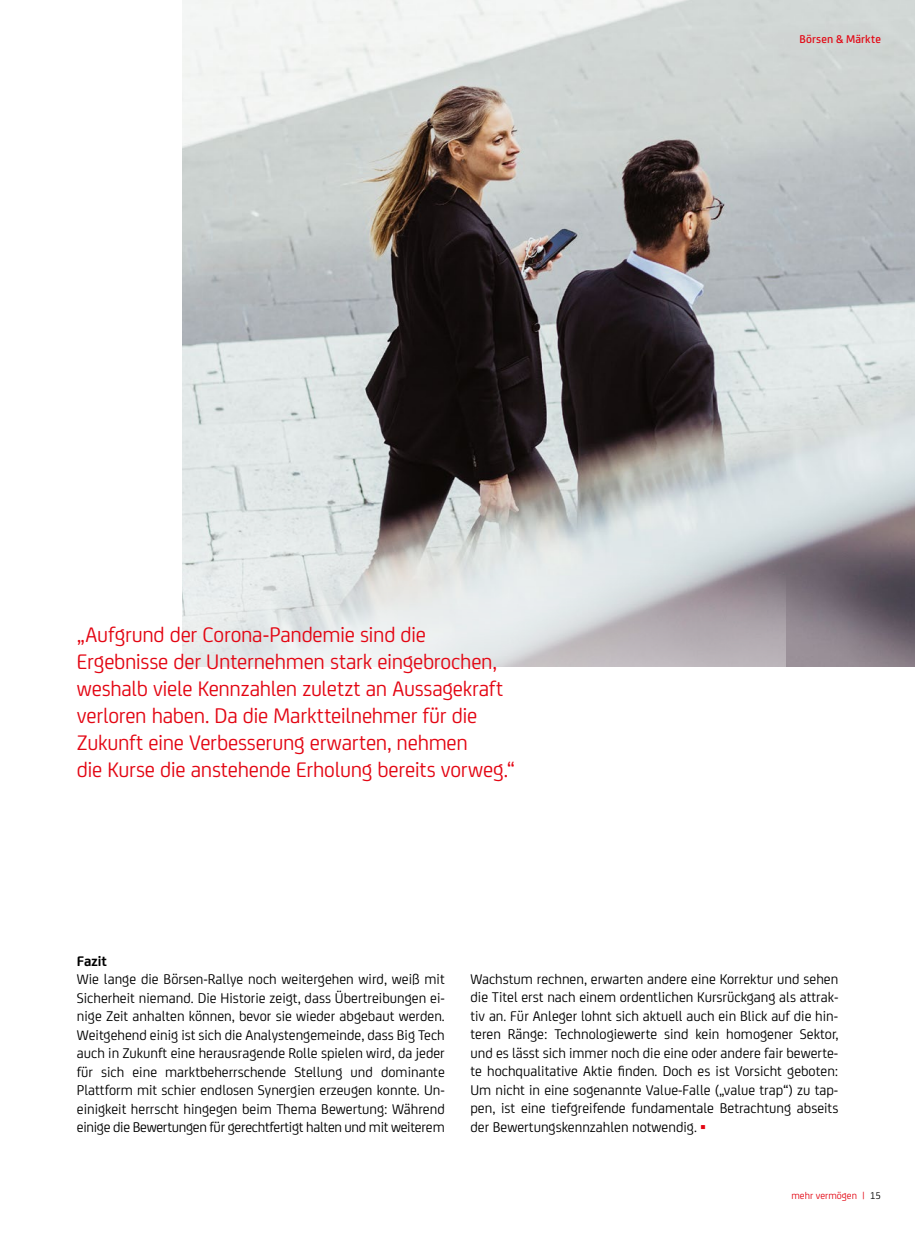
<style>
.page{position:relative;width:915px;height:1234px;background:#fff}
.page>*{position:absolute;margin:0;border:0;box-sizing:border-box;transform-origin:0 0}
.t1{font:22.5px/27px "Uni Credit";letter-spacing:-.015em;color:#e30613}
.t2{font:15px/18.5px "Uni Credit";color:#000;text-align:justify}
.t3{font:700 15px "Uni Credit";color:#000}
.t4{font:500 12px "Uni Credit";letter-spacing:.015em;color:#e30613}
.t5{font:10.5px "Uni Credit";color:#e30613}
.s1{font-family:"Arial";font-weight:700;color:#e30613}
.s2{color:#000}
</style>
<div class="page">
<img style="left:182px;top:0;width:732px;height:666px">
<svg style="left:182px;top:478px;width:603px;height:189px;background:#cfd1d2"></svg>
<p class="t1" style="left:77px;top:620px;width:440px">„Aufgrund der Corona-Pandemie sind die Ergebnisse der Unternehmen stark eingebrochen, weshalb viele Kennzahlen zuletzt an Aussagekraft verloren haben. Da die Marktteilnehmer für die Zukunft eine Verbesserung erwarten, nehmen<br>die Kurse die anstehende Erholung bereits vorweg.“</p>
<p class="t4" style="left:799px;top:30px;width:83px">Börsen &amp; Märkte</p>
<p class="t3" style="left:77px;top:949px;width:31px">Fazit</p>
<p class="t2" style="left:77px;top:969px;width:369px">Wie lange die Börsen-Rallye noch weitergehen wird, weiß mit Sicherheit niemand. Die Historie zeigt, dass Übertreibungen ei&shy;nige Zeit anhalten können, bevor sie wieder abgebaut werden.<br>Weitgehend einig ist sich die Analystengemeinde, dass Big Tech auch in Zukunft eine herausragende Rolle spielen wird, da jeder für sich eine marktbeherrschende Stellung und dominante Plattform mit schier endlosen Synergien erzeugen konnte. Un&shy;einigkeit herrscht hingegen beim Thema Bewertung: Während einige die Bewertungen für gerechtfertigt halten und mit weiterem</p>
<p class="t2" style="left:470px;top:968px;width:369px">Wachstum rechnen, erwarten andere eine Korrektur und sehen die Titel erst nach einem ordentlichen Kursrückgang als attrak&shy;tiv an. Für Anleger lohnt sich aktuell auch ein Blick auf die hin&shy;teren Ränge: Technologiewerte sind kein homogener Sektor, und es lässt sich immer noch die eine oder andere fair bewerte&shy;te hochqualitative Aktie finden. Doch es ist Vorsicht geboten:<br>Um nicht in eine sogenannte Value-Falle („value trap“) zu tap&shy;pen, ist eine tiefgreifende fundamentale Betrachtung abseits der Bewertungskennzahlen notwendig. <span class="s1">▪</span></p>
<p class="t5" style="left:791px;top:1187px;width:91px">mehr vermögen | <span class="s2">15</span></p>
</div>
